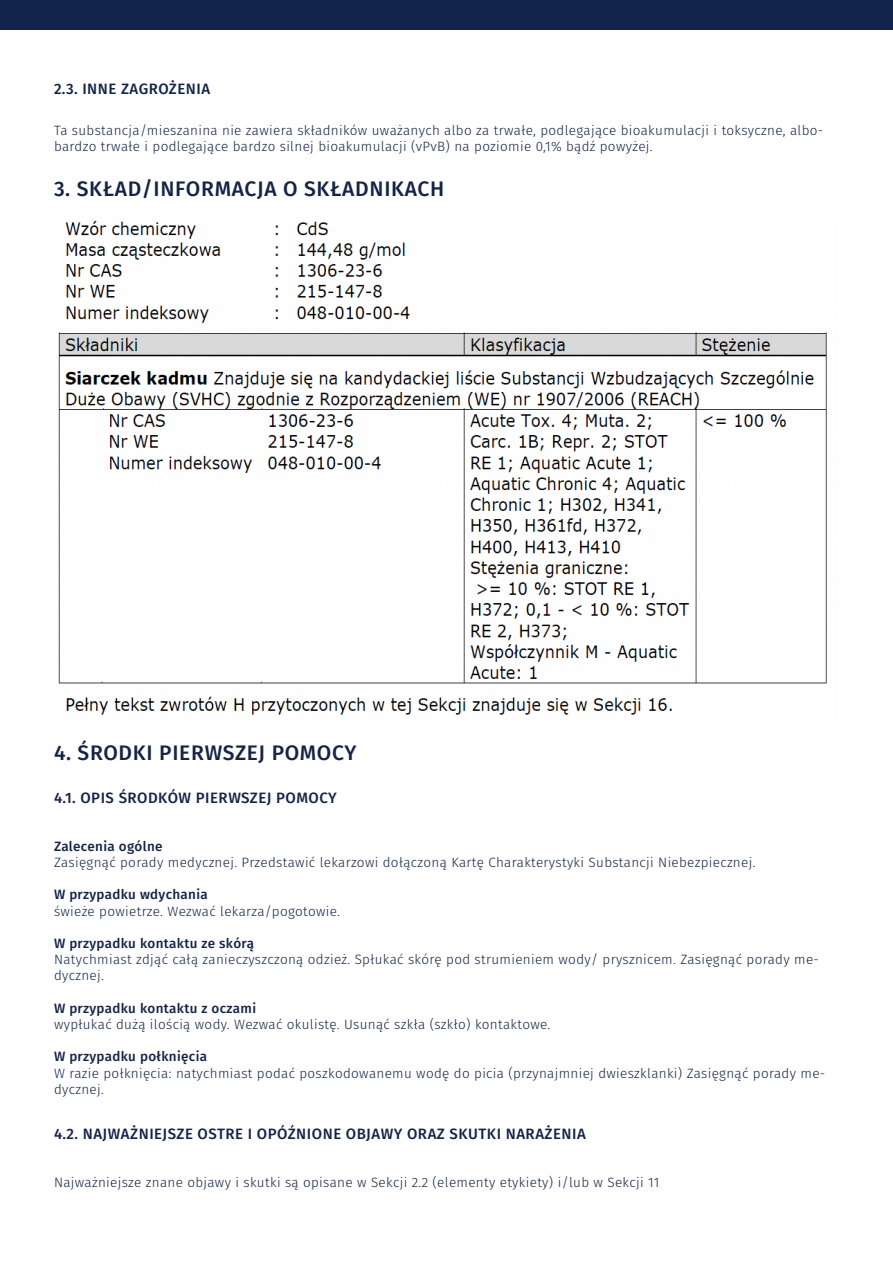
<style>
.page{position:relative;width:893px;height:1263px;background:#fff}
.page>*{position:absolute;margin:0;border:0;box-sizing:border-box;transform-origin:0 0}
.t1{font:500 21px "Fira Sans";letter-spacing:.035em;color:#122449}
.t2{font:500 15px "Fira Sans";letter-spacing:.035em;color:#122449}
.t3{font:300 13.5px/16.2px "Fira Sans";letter-spacing:.025em;color:#122449}
.t4{font:500 13.5px "Fira Sans";letter-spacing:.025em;color:#122449}
</style>
<div class="page">
<div style="left:0;top:0;width:893px;height:30px;background:#122449"></div>
<img style="left:58px;top:221px;width:769px;height:494px">
<p class="t2" style="left:54px;top:76px;width:158px">2.3. INNE ZAGROŻENIA</p>
<p class="t3" style="left:54px;top:122px;width:771px">Ta substancja/mieszanina nie zawiera składników uważanych albo za trwałe, podlegające bioakumulacji i toksyczne, albo&shy;bardzo trwałe i podlegające bardzo silnej bioakumulacji (vPvB) na poziomie 0,1% bądź powyżej.</p>
<p class="t1" style="left:54px;top:172px;width:392px">3. SKŁAD/INFORMACJA O SKŁADNIKACH</p>
<p class="t1" style="left:54px;top:736px;width:304px">4. ŚRODKI PIERWSZEJ POMOCY</p>
<p class="t2" style="left:54px;top:786px;width:284px">4.1. OPIS ŚRODKÓW PIERWSZEJ POMOCY</p>
<p class="t4" style="left:54px;top:835px;width:110px">Zalecenia ogólne</p>
<p class="t3" style="left:54px;top:854px;width:703px">Zasięgnąć porady medycznej. Przedstawić lekarzowi dołączoną Kartę Charakterystyki Substancji Niebezpiecznej.</p>
<p class="t4" style="left:54px;top:884px;width:155px">W przypadku wdychania</p>
<p class="t3" style="left:54px;top:903px;width:288px">świeże powietrze. Wezwać lekarza/pogotowie.</p>
<p class="t4" style="left:54px;top:932px;width:202px">W przypadku kontaktu ze skórą</p>
<p class="t3" style="left:54px;top:951px;width:766px">Natychmiast zdjąć całą zanieczyszczoną odzież. Spłukać skórę pod strumieniem wody/ prysznicem. Zasięgnąć porady me&shy;dycznej.</p>
<p class="t4" style="left:54px;top:997px;width:204px">W przypadku kontaktu z oczami</p>
<p class="t3" style="left:54px;top:1016px;width:498px">wypłukać dużą ilością wody. Wezwać okulistę. Usunąć szkła (szkło) kontaktowe.</p>
<p class="t4" style="left:54px;top:1046px;width:155px">W przypadku połknięcia</p>
<p class="t3" style="left:54px;top:1065px;width:773px">W razie połknięcia: natychmiast podać poszkodowanemu wodę do picia (przynajmniej dwieszklanki) Zasięgnąć porady me&shy;dycznej.</p>
<p class="t2" style="left:54px;top:1122px;width:533px">4.2. NAJWAŻNIEJSZE OSTRE I OPÓŹNIONE OBJAWY ORAZ SKUTKI NARAŻENIA</p>
<p class="t3" style="left:54px;top:1173px;width:607px">Najważniejsze znane objawy i skutki są opisane w Sekcji 2.2 (elementy etykiety) i/lub w Sekcji 11</p>
</div>
